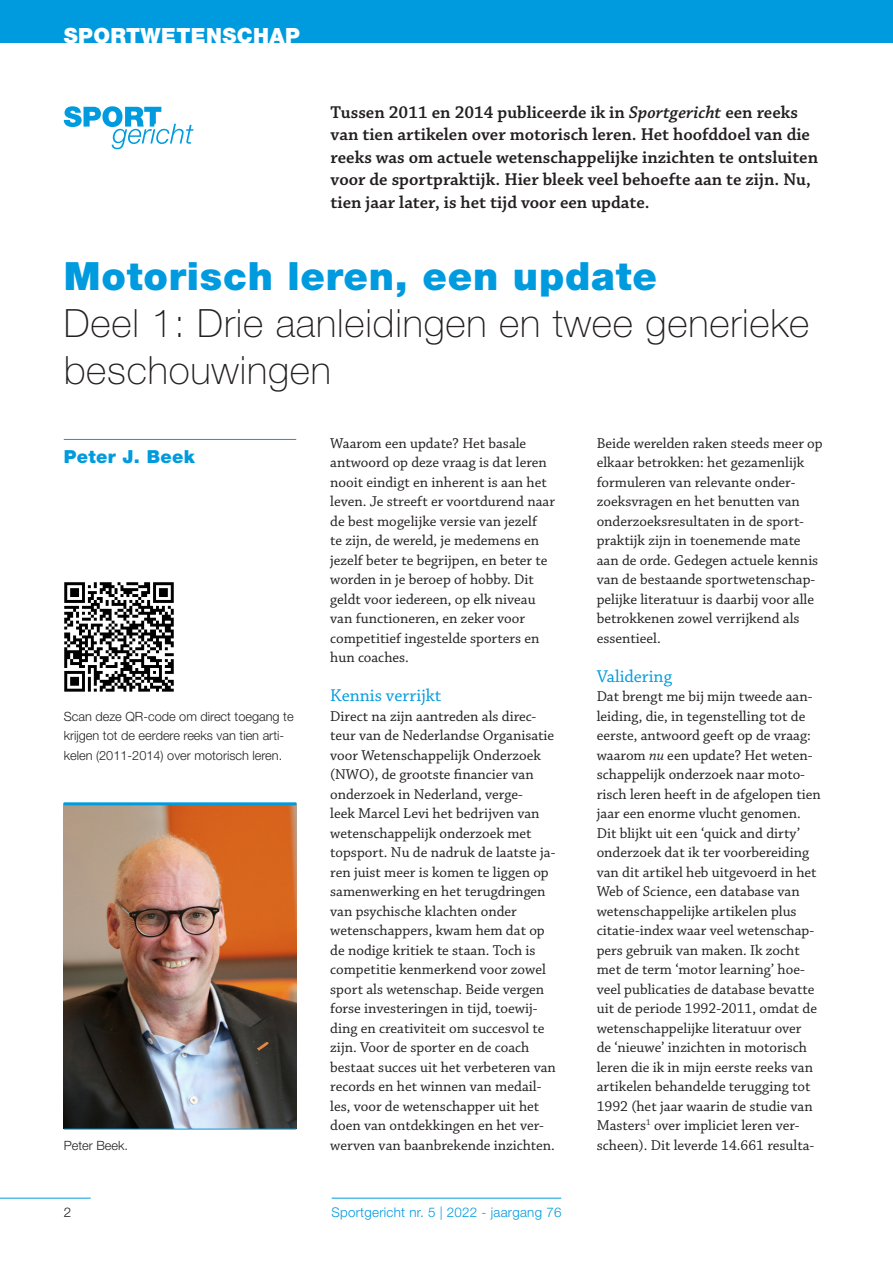
<style>
.page{position:relative;width:893px;height:1263px;background:#fff}
.page>*{position:absolute;margin:0;border:0;box-sizing:border-box;transform-origin:0 0}
.t1{font:100 39px/46.8px "Helvetica Neue LT Std";letter-spacing:.02em;color:#231f20}
._01_-_Kop{font:900 39px "Helvetica Neue LT Std";letter-spacing:.02em;color:#009bde}
.t2{font:900 21px "Helvetica Neue LT Std";letter-spacing:.02em;color:#fff}
._02_-_Intro{font:600 18px/22.5px "Chaparral Pro";color:#231f20}
.t3{font:18px "Chaparral Pro";color:#009bde}
.t4{font:900 18px "Helvetica Neue LT Std";letter-spacing:.02em;color:#009bde}
.t5{font:15px/19.5px "Chaparral Pro";color:#231f20}
.t6{font:300 13.35px "Helvetica Neue LT Std";letter-spacing:.02em;color:#009bde}
.t7{font:300 13.35px "Helvetica Neue LT Std";color:#231f20}
._00_-_Fotobijschrift{font:300 12.75px/19.5px "Helvetica Neue LT Std";color:#231f20}
.s1{font-style:italic}
</style>
<div class="page">
<div style="left:0;top:0;width:893px;height:43px;background:#009bde"></div>
<hr style="left:0;top:1198px;width:91px;height:1px;background:#009bde">
<hr style="left:332px;top:1198px;width:229px;height:1px;background:#009bde">
<svg style="left:64px;top:106px;width:129px;height:43px"></svg>
<hr style="left:64px;top:439px;width:232px;height:1px;background:#009bde">
<img style="left:64px;top:582px;width:110px;height:110px">
<img style="left:64px;top:805px;width:232px;height:324px">
<hr style="left:64px;top:802px;width:232px;height:3px;background:#009bde">
<hr style="left:64px;top:1129px;width:232px;height:1px;background:#009bde">
<p class="t2" style="left:64px;top:23px;width:238px">SPORTWETENSCHAP</p>
<p class="_02_-_Intro" style="left:331px;top:101px;width:489px">Tussen 2011 en 2014 publiceerde ik in <span class="s1">Sportgericht</span> een reeks van tien artikelen over motorisch leren. Het hoofddoel van die reeks was om actuele wetenschappelijke inzichten te ontsluiten voor de sportpraktijk. Hier bleek veel behoefte aan te zijn. Nu, tien jaar later, is het tijd voor een update.</p>
<p class="_01_-_Kop" style="left:64px;top:253px;width:595px">Motorisch leren, een update</p>
<p class="t1" style="left:64px;top:300px;width:747px">Deel 1: Drie aanleidingen en twee generieke beschouwingen</p>
<p class="t4" style="left:64px;top:445px;width:133px">Peter J. Beek</p>
<p class="_00_-_Fotobijschrift" style="left:64px;top:706px;width:231px">Scan deze QR-code om direct toegang te krijgen tot de eerdere reeks van tien arti&shy;kelen (2011-2014) over motorisch leren.</p>
<p class="_00_-_Fotobijschrift" style="left:64px;top:1135px;width:66px">Peter Beek.</p>
<p class="t5" style="left:330px;top:434px;width:226px">Waarom een update? Het basale antwoord op deze vraag is dat leren nooit eindigt en inherent is aan het leven. Je streeft er voortdurend naar de best mogelijke versie van jezelf<br>te zijn, de wereld, je medemens en jezelf beter te begrijpen, en beter te worden in je beroep of hobby. Dit geldt voor iedereen, op elk niveau van functioneren, en zeker voor competitief ingestelde sporters en hun coaches.</p>
<p class="t3" style="left:330px;top:686px;width:113px">Kennis verrijkt</p>
<p class="t5" style="left:330px;top:707px;width:227px">Direct na zijn aantreden als direc&shy;teur van de Nederlandse Organisatie voor Wetenschappelijk Onderzoek (NWO), de grootste financier van onderzoek in Nederland, verge-<br>leek Marcel Levi het bedrijven van wetenschappelijk onderzoek met topsport. Nu de nadruk de laatste ja&shy;ren juist meer is komen te liggen op samenwerking en het terugdringen van psychische klachten onder wetenschappers, kwam hem dat op de nodige kritiek te staan. Toch is competitie kenmerkend voor zowel sport als wetenschap. Beide vergen forse investeringen in tijd, toewij&shy;ding en creativiteit om succesvol te zijn. Voor de sporter en de coach bestaat succes uit het verbeteren van records en het winnen van medail&shy;les, voor de wetenschapper uit het doen van ontdekkingen en het ver&shy;werven van baanbrekende inzichten.</p>
<p class="t7" style="left:64px;top:1204px;width:9px">2</p>
<p class="t6" style="left:331px;top:1204px;width:232px">Sportgericht nr. 5 | 2022 - jaargang 76</p>
<p class="t5" style="left:597px;top:434px;width:227px">Beide werelden raken steeds meer op elkaar betrokken: het gezamenlijk formuleren van relevante onder&shy;zoeksvragen en het benutten van onderzoeksresultaten in de sport&shy;praktijk zijn in toenemende mate aan de orde. Gedegen actuele kennis van de bestaande sportwetenschap&shy;pelijke literatuur is daarbij voor alle betrokkenen zowel verrijkend als essentieel.</p>
<p class="t3" style="left:597px;top:666px;width:77px">Validering</p>
<p class="t5" style="left:597px;top:687px;width:226px">Dat brengt me bij mijn tweede aan&shy;leiding, die, in tegenstelling tot de eerste, antwoord geeft op de vraag: waarom <span class="s1">nu</span> een update? Het weten&shy;schappelijk onderzoek naar moto&shy;risch leren heeft in de afgelopen tien jaar een enorme vlucht genomen.<br>Dit blijkt uit een ‘quick and dirty’ onderzoek dat ik ter voorbereiding van dit artikel heb uitgevoerd in het Web of Science, een database van wetenschappelijke artikelen plus citatie-index waar veel wetenschap&shy;pers gebruik van maken. Ik zocht met de term ‘motor learning’ hoe&shy;veel publicaties de database bevatte uit de periode 1992-2011, omdat de wetenschappelijke literatuur over<br>de ‘nieuwe’ inzichten in motorisch leren die ik in mijn eerste reeks van artikelen behandelde terugging tot 1992 (het jaar waarin de studie van Masters<sup>1</sup> over impliciet leren ver&shy;scheen). Dit leverde 14.661 resulta-</p>
</div>
